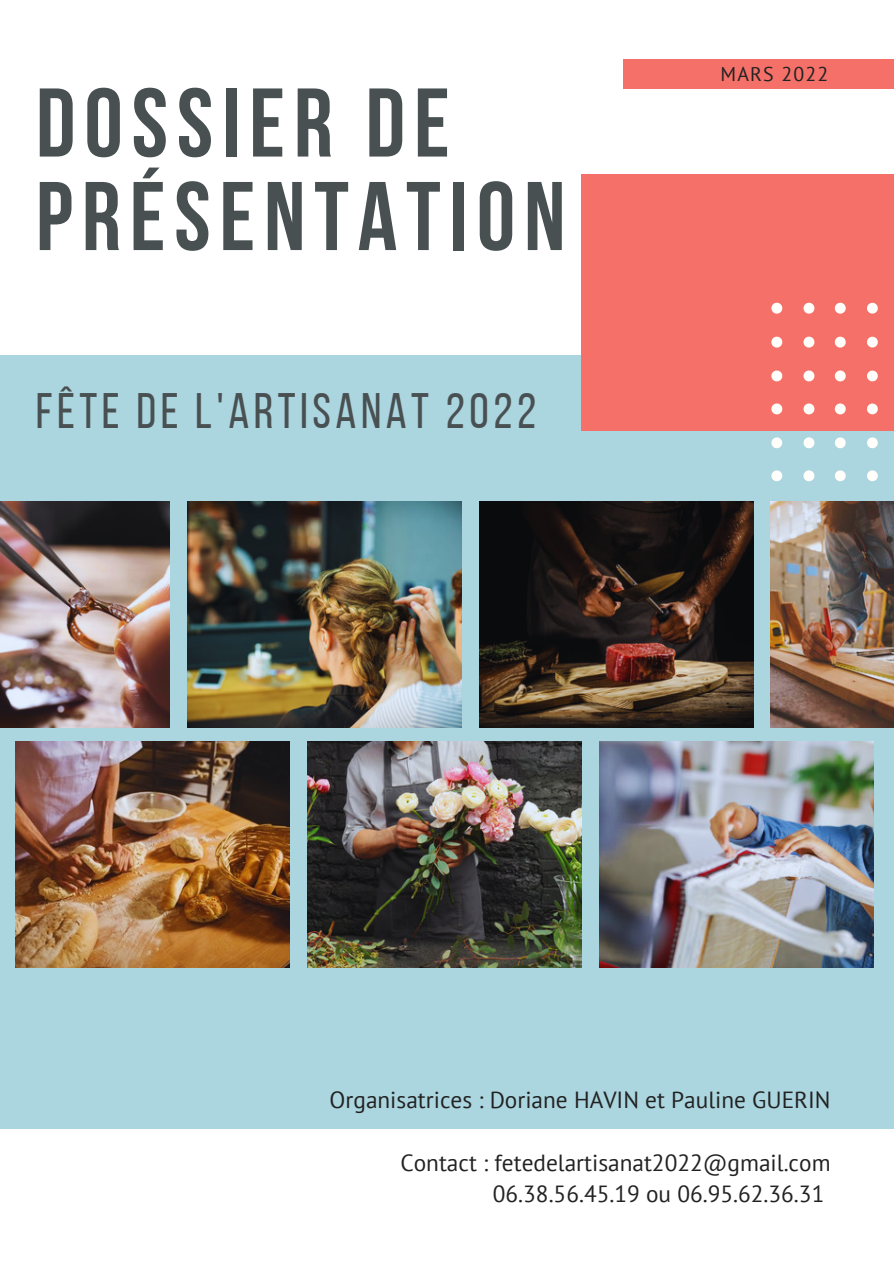
<style>
.page{position:relative;width:894px;height:1264px;background:#fff}
.page>*{position:absolute;margin:0;border:0;box-sizing:border-box;transform-origin:0 0}
.t1{font:700 97.2px/93.4px "Bebas Neue";letter-spacing:.09em;color:#495052}
.t2{font:49.65px "Bebas Neue";letter-spacing:.09em;color:#495052}
.t3{font:23.25px "PT Sans";color:#222}
.t4{font:19.8px "PT Sans";letter-spacing:.06em;color:#222}
</style>
<div class="page">
<div style="left:0;top:355px;width:893px;height:773px;background:#abd5df"></div>
<div style="left:623px;top:60px;width:270px;height:29px;background:#f47068"></div>
<div style="left:581px;top:174px;width:312px;height:257px;background:#f47068"></div>
<svg style="left:771px;top:303px;width:11px;height:11px"></svg>
<svg style="left:771px;top:336px;width:11px;height:11px"></svg>
<svg style="left:771px;top:370px;width:11px;height:11px"></svg>
<svg style="left:771px;top:403px;width:11px;height:11px"></svg>
<svg style="left:771px;top:437px;width:11px;height:11px"></svg>
<svg style="left:771px;top:470px;width:11px;height:11px"></svg>
<svg style="left:803px;top:303px;width:11px;height:11px"></svg>
<svg style="left:803px;top:336px;width:11px;height:11px"></svg>
<svg style="left:803px;top:370px;width:11px;height:11px"></svg>
<svg style="left:803px;top:403px;width:11px;height:11px"></svg>
<svg style="left:803px;top:437px;width:11px;height:11px"></svg>
<svg style="left:803px;top:470px;width:11px;height:11px"></svg>
<svg style="left:834px;top:303px;width:11px;height:11px"></svg>
<svg style="left:834px;top:336px;width:11px;height:11px"></svg>
<svg style="left:834px;top:370px;width:11px;height:11px"></svg>
<svg style="left:834px;top:403px;width:11px;height:11px"></svg>
<svg style="left:835px;top:437px;width:10px;height:11px"></svg>
<svg style="left:835px;top:470px;width:10px;height:11px"></svg>
<svg style="left:867px;top:303px;width:10px;height:10px"></svg>
<svg style="left:867px;top:337px;width:10px;height:10px"></svg>
<svg style="left:867px;top:370px;width:10px;height:11px"></svg>
<svg style="left:867px;top:403px;width:10px;height:11px"></svg>
<svg style="left:867px;top:437px;width:10px;height:11px"></svg>
<svg style="left:867px;top:470px;width:10px;height:11px"></svg>
<img style="left:16px;top:741px;width:273px;height:226px">
<img style="left:307px;top:741px;width:274px;height:226px">
<img style="left:599px;top:741px;width:274px;height:226px">
<img style="left:0;top:502px;width:169px;height:225px">
<img style="left:187px;top:502px;width:274px;height:225px">
<img style="left:479px;top:502px;width:274px;height:225px">
<img style="left:770px;top:502px;width:123px;height:225px">
<p class="t1" style="left:36px;top:85px;width:531px">DOSSIER DE<br>PRÉSENTATION</p>
<p class="t2" style="left:36px;top:391px;width:502px">FÊTE DE L'ARTISANAT 2022</p>
<p class="t4" style="left:720px;top:61px;width:109px">MARS 2022</p>
<p class="t3" style="left:329px;top:1083px;width:502px">Organisatrices : Doriane HAVIN et Pauline GUERIN</p>
<p class="t3" style="left:400px;top:1146px;width:431px">Contact : fetedelartisanat2022@gmail.com</p>
<p class="t3" style="left:492px;top:1178px;width:333px">06.38.56.45.19 ou 06.95.62.36.31</p>
</div>
